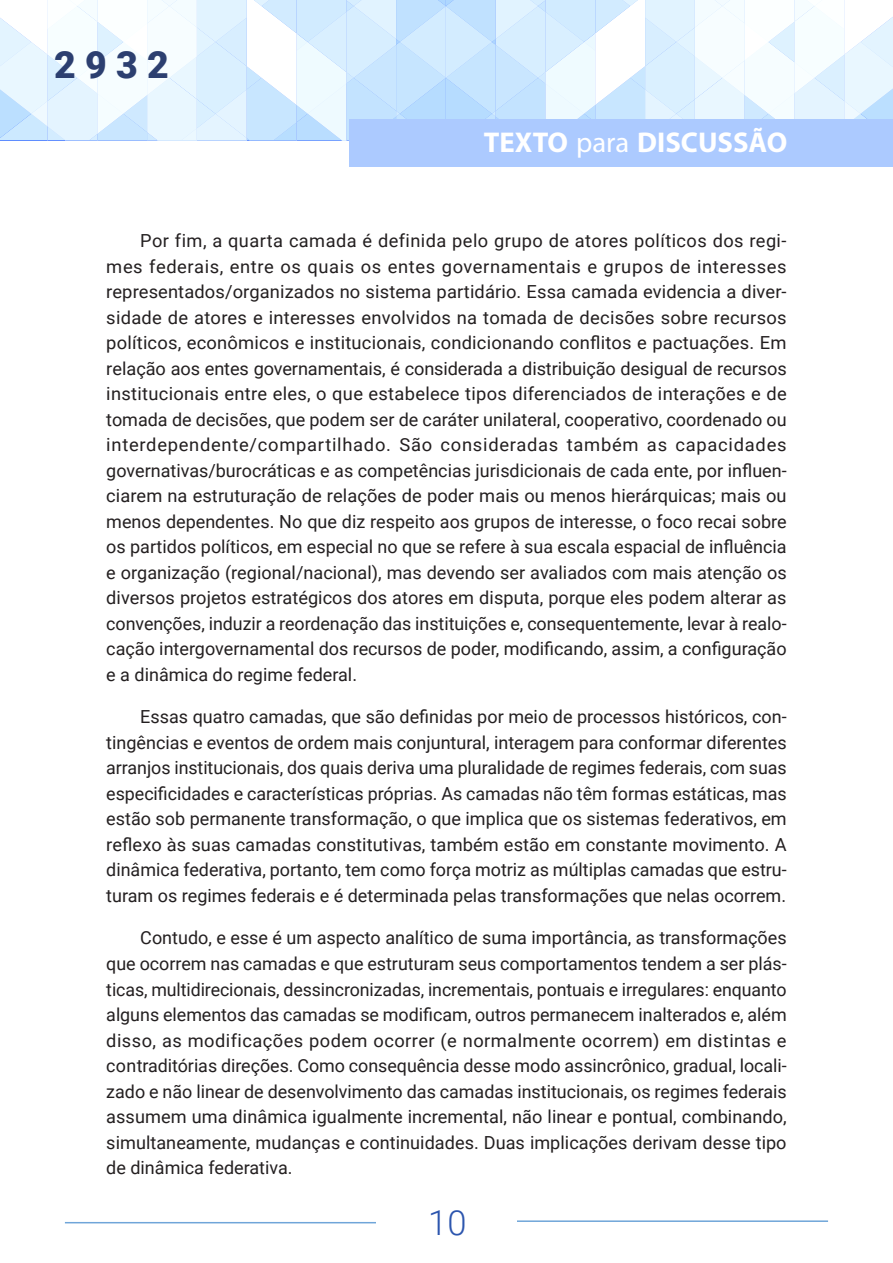
<style>
.page{position:relative;width:893px;height:1263px;background:#fff}
.page>*{position:absolute;margin:0;border:0;box-sizing:border-box;transform-origin:0 0}
.t1{font:900 37.5px "Roboto";color:#2c3f70}
.t2{font:300 34.5px "Roboto";color:#2c55ae}
.t3{font:700 28.65px "Myriad Pro";color:#fff}
.texto_corrido{font:18px/25.5px "Roboto";color:#231f20;text-align:justify}
.s1{font-weight:400}
</style>
<div class="page">
<svg style="left:0;top:0;width:893px;height:140px"></svg>
<div style="left:349px;top:119px;width:544px;height:48px;background:#accaff"></div>
<hr style="left:517px;top:1220px;width:311px;height:2px;background:#6fa5d9">
<hr style="left:65px;top:1222px;width:311px;height:1px;background:#6fa5d9">
<h1 class="t1" style="left:54px;top:38px;width:116px">2932</h1>
<h3 class="t3" style="left:484px;top:124px;width:305px">TEXTO <span class="s1">para</span> DISCUSSÃO</h3>
<p class="texto_corrido" style="left:106px;top:228px;width:682px;text-indent:34px">Por fim, a quarta camada é definida pelo grupo de atores políticos dos regi&shy;mes federais, entre os quais os entes governamentais e grupos de interesses representados/organizados no sistema partidário. Essa camada evidencia a diver&shy;sidade de atores e interesses envolvidos na tomada de decisões sobre recursos políticos, econômicos e institucionais, condicionando conflitos e pactuações. Em relação aos entes governamentais, é considerada a distribuição desigual de recursos institucionais entre eles, o que estabelece tipos diferenciados de interações e de tomada de decisões, que podem ser de caráter unilateral, cooperativo, coordenado ou interdependente/compartilhado. São consideradas também as capacidades governativas/burocráticas e as competências jurisdicionais de cada ente, por influen&shy;ciarem na estruturação de relações de poder mais ou menos hierárquicas; mais ou menos dependentes. No que diz respeito aos grupos de interesse, o foco recai sobre os partidos políticos, em especial no que se refere à sua escala espacial de influência e organização (regional/nacional), mas devendo ser avaliados com mais atenção os diversos projetos estratégicos dos atores em disputa, porque eles podem alterar as convenções, induzir a reordenação das instituições e, consequentemente, levar à realo&shy;cação intergovernamental dos recursos de poder, modificando, assim, a configuração e a dinâmica do regime federal.</p>
<p class="texto_corrido" style="left:106px;top:704px;width:682px;text-indent:34px">Essas quatro camadas, que são definidas por meio de processos históricos, con&shy;tingências e eventos de ordem mais conjuntural, interagem para conformar diferentes arranjos institucionais, dos quais deriva uma pluralidade de regimes federais, com suas especificidades e características próprias. As camadas não têm formas estáticas, mas estão sob permanente transformação, o que implica que os sistemas federativos, em reflexo às suas camadas constitutivas, também estão em constante movimento. A dinâmica federativa, portanto, tem como força motriz as múltiplas camadas que estru&shy;turam os regimes federais e é determinada pelas transformações que nelas ocorrem.</p>
<p class="texto_corrido" style="left:106px;top:925px;width:682px;text-indent:34px">Contudo, e esse é um aspecto analítico de suma importância, as transformações que ocorrem nas camadas e que estruturam seus comportamentos tendem a ser plás&shy;ticas, multidirecionais, dessincronizadas, incrementais, pontuais e irregulares: enquanto alguns elementos das camadas se modificam, outros permanecem inalterados e, além disso, as modificações podem ocorrer (e normalmente ocorrem) em distintas e contraditórias direções. Como consequência desse modo assincrônico, gradual, locali&shy;zado e não linear de desenvolvimento das camadas institucionais, os regimes federais assumem uma dinâmica igualmente incremental, não linear e pontual, combinando, simultaneamente, mudanças e continuidades. Duas implicações derivam desse tipo de dinâmica federativa.</p>
<h2 class="t2" style="left:428px;top:1198px;width:40px">10</h2>
</div>
